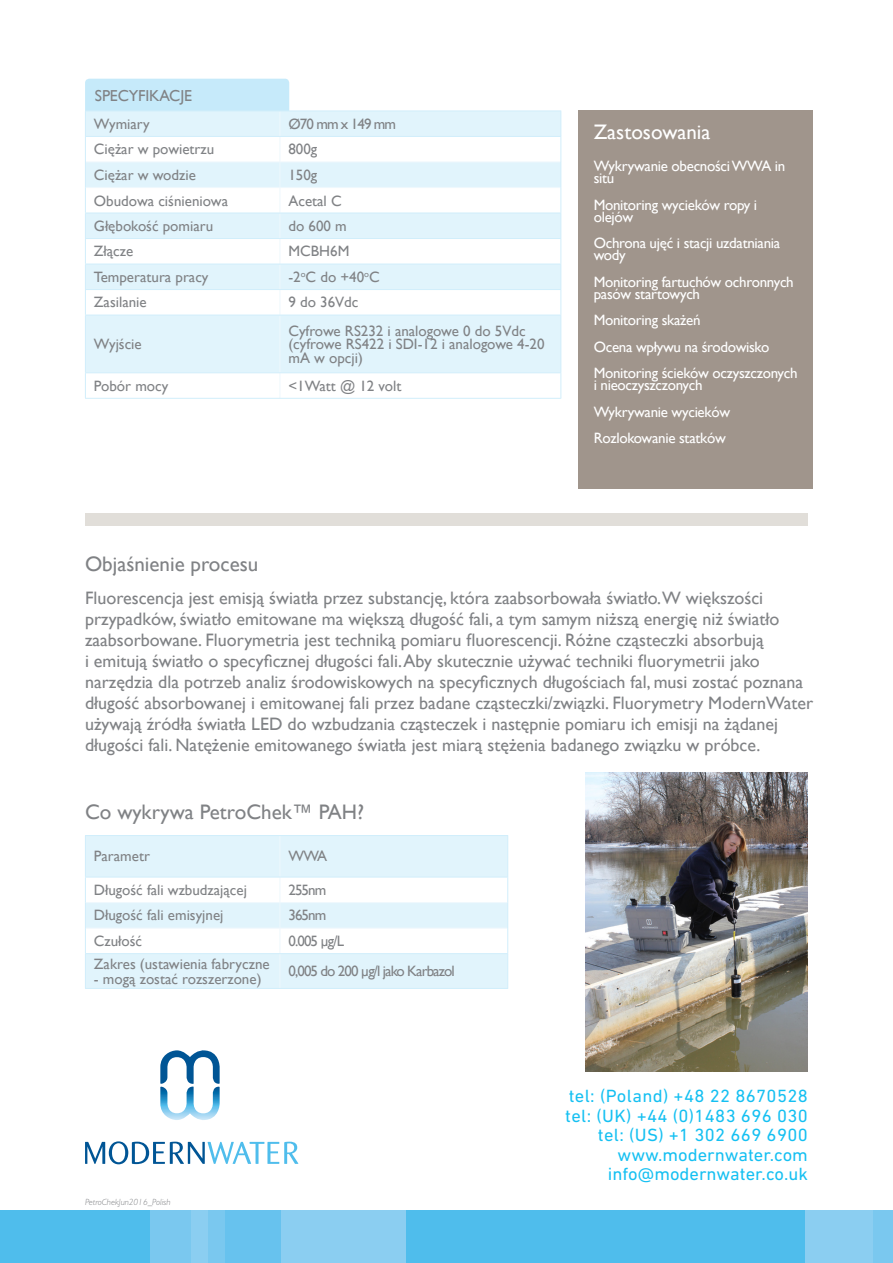
<style>
.page{position:relative;width:893px;height:1263px;background:#fff}
.page>*{position:absolute;margin:0;border:0;box-sizing:border-box;transform-origin:0 0}
.t1{font:21px "Gill Sans";color:#808285}
.t2{font:21px "Gill Sans";color:#fff}
.t3{font:18px/21px "Gill Sans";color:#808285}
.t4{font:18px/19.5px "DIN Next LT Pro";letter-spacing:.02em;color:#15c0f2;text-align:right}
.t5{font:15.9px "Gill Sans";letter-spacing:-.01em;color:#808285}
.t6{font:15px/13.5px "Gill Sans";color:#808285}
.t7{font:15px/12px "Gill Sans";letter-spacing:-.02em;color:#fff}
.t8{font:15px "Gill Sans";letter-spacing:-.06em;color:#808285}
.t9{font:italic 300 9px "Gill Sans";color:#808285}
</style>
<div class="page">
<div style="left:191px;top:1210px;width:215px;height:53px;background:#8bcef1"></div>
<div style="left:0;top:1210px;width:173px;height:53px;background:#4fbdec"></div>
<div style="left:151px;top:1210px;width:40px;height:53px;background:#7ac8ef"></div>
<div style="left:208px;top:1210px;width:17px;height:53px;background:#7ac8ef"></div>
<div style="left:406px;top:1210px;width:399px;height:53px;background:#4fbdec"></div>
<div style="left:805px;top:1210px;width:68px;height:53px;background:#8bcef1"></div>
<div style="left:873px;top:1210px;width:20px;height:53px;background:#7ac8ef"></div>
<div style="left:225px;top:1210px;width:56px;height:53px;background:#67c2ee"></div>
<svg style="left:160px;top:1050px;width:60px;height:70px"></svg>
<svg style="left:85px;top:1141px;width:213px;height:23px"></svg>
<div style="left:85px;top:79px;width:204px;height:40px;background:#c6eafa;border-radius:4px"></div>
<div style="left:86px;top:112px;width:474px;height:24px;background:#e1f4fc"></div>
<svg style="left:86px;top:161px;width:474px;height:237px;fill:#e1f4fc"></svg>
<hr style="left:86px;top:187px;width:194px;height:1px;background:#eef8fd">
<hr style="left:280px;top:187px;width:280px;height:1px;background:#eef8fd">
<hr style="left:86px;top:162px;width:194px;height:1px;background:#eef8fd">
<hr style="left:280px;top:162px;width:280px;height:1px;background:#eef8fd">
<svg style="left:280px;top:112px;width:1px;height:203px"></svg>
<hr style="left:280px;top:315px;width:1px;height:57px;background:#eef8fd">
<svg style="left:280px;top:373px;width:1px;height:25px"></svg>
<hr style="left:85px;top:111px;width:195px;height:1px;background:#d1eefb">
<hr style="left:280px;top:111px;width:281px;height:1px;background:#d1eefb">
<hr style="left:85px;top:136px;width:195px;height:1px;background:#d1eefb">
<hr style="left:280px;top:136px;width:281px;height:1px;background:#d1eefb">
<hr style="left:85px;top:213px;width:195px;height:1px;background:#d1eefb">
<hr style="left:280px;top:213px;width:281px;height:1px;background:#d1eefb">
<hr style="left:85px;top:238px;width:195px;height:1px;background:#d1eefb">
<hr style="left:280px;top:238px;width:281px;height:1px;background:#d1eefb">
<hr style="left:85px;top:264px;width:195px;height:1px;background:#d1eefb">
<hr style="left:280px;top:264px;width:281px;height:1px;background:#d1eefb">
<hr style="left:85px;top:289px;width:195px;height:1px;background:#d1eefb">
<svg style="left:85px;top:112px;width:1px;height:203px"></svg>
<hr style="left:280px;top:289px;width:281px;height:1px;background:#d1eefb">
<svg style="left:560px;top:112px;width:1px;height:203px"></svg>
<hr style="left:85px;top:315px;width:195px;height:1px;background:#d1eefb">
<hr style="left:85px;top:315px;width:1px;height:57px;background:#d1eefb">
<hr style="left:280px;top:315px;width:281px;height:1px;background:#d1eefb">
<hr style="left:560px;top:315px;width:1px;height:57px;background:#d1eefb">
<hr style="left:85px;top:372px;width:195px;height:1px;background:#d1eefb">
<svg style="left:85px;top:373px;width:1px;height:25px"></svg>
<hr style="left:280px;top:372px;width:281px;height:1px;background:#d1eefb">
<svg style="left:560px;top:373px;width:1px;height:25px"></svg>
<hr style="left:85px;top:398px;width:195px;height:1px;background:#d1eefb">
<hr style="left:280px;top:398px;width:281px;height:1px;background:#d1eefb">
<div style="left:578px;top:111px;width:235px;height:378px;background:#a0958c"></div>
<div style="left:85px;top:513px;width:723px;height:13px;background:#e1ded9"></div>
<div style="left:86px;top:836px;width:421px;height:152px;background:#e1f4fc"></div>
<hr style="left:280px;top:836px;width:1px;height:41px;background:#eef8fd">
<hr style="left:280px;top:954px;width:1px;height:34px;background:#eef8fd">
<hr style="left:85px;top:835px;width:195px;height:1px;background:#d1eefb">
<hr style="left:85px;top:836px;width:1px;height:41px;background:#d1eefb">
<hr style="left:280px;top:835px;width:228px;height:1px;background:#d1eefb">
<hr style="left:507px;top:836px;width:1px;height:41px;background:#d1eefb">
<svg style="left:85px;top:877px;width:423px;height:76px"></svg>
<hr style="left:85px;top:953px;width:195px;height:1px;background:#d1eefb">
<hr style="left:85px;top:954px;width:1px;height:34px;background:#d1eefb">
<hr style="left:280px;top:953px;width:228px;height:1px;background:#d1eefb">
<hr style="left:507px;top:954px;width:1px;height:34px;background:#d1eefb">
<hr style="left:85px;top:988px;width:195px;height:1px;background:#d1eefb">
<hr style="left:280px;top:988px;width:228px;height:1px;background:#d1eefb">
<img style="left:585px;top:773px;width:223px;height:298px">
<p class="t5" style="left:95px;top:86px;width:99px">SPECYFIKACJE</p>
<p class="t6" style="left:94px;top:117px;width:57px">Wymiary</p>
<p class="t8" style="left:288px;top:115px;width:109px">Ø70 mm x 149 mm</p>
<p class="t6" style="left:94px;top:143px;width:122px">Ciężar w powietrzu</p>
<p class="t6" style="left:288px;top:143px;width:30px">800g</p>
<p class="t6" style="left:94px;top:168px;width:103px">Ciężar w wodzie</p>
<p class="t6" style="left:288px;top:168px;width:30px">150g</p>
<p class="t6" style="left:94px;top:194px;width:136px">Obudowa ciśnieniowa</p>
<p class="t6" style="left:288px;top:194px;width:55px">Acetal C</p>
<p class="t6" style="left:94px;top:219px;width:121px">Głębokość pomiaru</p>
<p class="t6" style="left:288px;top:219px;width:60px">do 600 m</p>
<p class="t6" style="left:94px;top:245px;width:41px">Złącze</p>
<p class="t6" style="left:288px;top:245px;width:62px">MCBH6M</p>
<p class="t6" style="left:94px;top:270px;width:116px">Temperatura pracy</p>
<p class="t6" style="left:288px;top:270px;width:93px">-2<sup>o</sup>C do +40<sup>o</sup>C</p>
<p class="t6" style="left:94px;top:296px;width:54px">Zasilanie</p>
<p class="t6" style="left:288px;top:296px;width:72px">9 do 36Vdc</p>
<p class="t6" style="left:94px;top:338px;width:49px">Wyjście</p>
<p class="t6" style="left:288px;top:324px;width:258px">Cyfrowe RS232 i analogowe 0 do 5Vdc (cyfrowe RS422 i SDI-12 i analogowe 4-20 mA w opcji)</p>
<p class="t6" style="left:94px;top:379px;width:76px">Pobór mocy</p>
<p class="t6" style="left:288px;top:379px;width:114px">&lt;1Watt @ 12 volt</p>
<p class="t2" style="left:594px;top:120px;width:118px">Zastosowania</p>
<p class="t7" style="left:594px;top:161px;width:193px">Wykrywanie obecności WWA in situ</p>
<p class="t7" style="left:594px;top:199px;width:165px">Monitoring wycieków ropy i olejów</p>
<p class="t7" style="left:594px;top:238px;width:188px">Ochrona ujęć i stacji uzdatniania wody</p>
<p class="t7" style="left:594px;top:276px;width:202px">Monitoring fartuchów ochronnych pasów startowych</p>
<p class="t7" style="left:594px;top:315px;width:108px">Monitoring skażeń</p>
<p class="t7" style="left:594px;top:341px;width:177px">Ocena wpływu na środowisko</p>
<p class="t7" style="left:594px;top:368px;width:205px">Monitoring ścieków oczyszczonych i nieoczyszczonych</p>
<p class="t7" style="left:594px;top:406px;width:138px">Wykrywanie wycieków</p>
<p class="t7" style="left:594px;top:433px;width:134px">Rozlokowanie statków</p>
<p class="t1" style="left:85px;top:551px;width:175px">Objaśnienie procesu</p>
<p class="t3" style="left:85px;top:588px;width:730px">Fluorescencja jest emisją światła przez substancję, która zaabsorbowała światło.W większości przypadków, światło emitowane ma większą długość fali, a tym samym niższą energię niż światło zaabsorbowane. Fluorymetria jest techniką pomiaru fluorescencji. Różne cząsteczki absorbują<br>i emitują światło o specyficznej długości fali. Aby skutecznie używać techniki fluorymetrii jako narzędzia dla potrzeb analiz środowiskowych na specyficznych długościach fal, musi zostać poznana długość absorbowanej i emitowanej fali przez badane cząsteczki/związki. Fluorymetry ModernWater używają źródła światła LED do wzbudzania cząsteczek i następnie pomiaru ich emisji na żądanej długości fali. Natężenie emitowanego światła jest miarą stężenia badanego związku w próbce.</p>
<p class="t1" style="left:85px;top:799px;width:280px">Co wykrywa PetroChek™ PAH?</p>
<p class="t6" style="left:94px;top:850px;width:58px">Parametr</p>
<p class="t6" style="left:288px;top:850px;width:40px">WWA</p>
<p class="t6" style="left:94px;top:883px;width:155px">Długość fali wzbudzającej</p>
<p class="t6" style="left:288px;top:883px;width:39px">255nm</p>
<p class="t6" style="left:94px;top:909px;width:131px">Długość fali emisyjnej</p>
<p class="t6" style="left:288px;top:909px;width:39px">365nm</p>
<p class="t6" style="left:94px;top:935px;width:50px">Czułość</p>
<p class="t6" style="left:288px;top:935px;width:57px">0.005 μg/L</p>
<p class="t6" style="left:94px;top:957px;width:177px">Zakres (ustawienia fabryczne</p>
<p class="t6" style="left:94px;top:972px;width:169px">- mogą zostać rozszerzone)</p>
<p class="t8" style="left:288px;top:962px;width:168px">0,005 do 200 μg/l jako Karbazol</p>
<p class="t9" style="left:85px;top:1197px;width:87px">PetroChekJun2016_Polish</p>
<p class="t4" style="left:565px;top:1086px;width:244px">tel: (Poland) +48 22 8670528 tel: (UK) +44 (0)1483 696 030 tel: (US) +1 302 669 6900 www.modernwater.com info@modernwater.co.uk</p>
</div>
